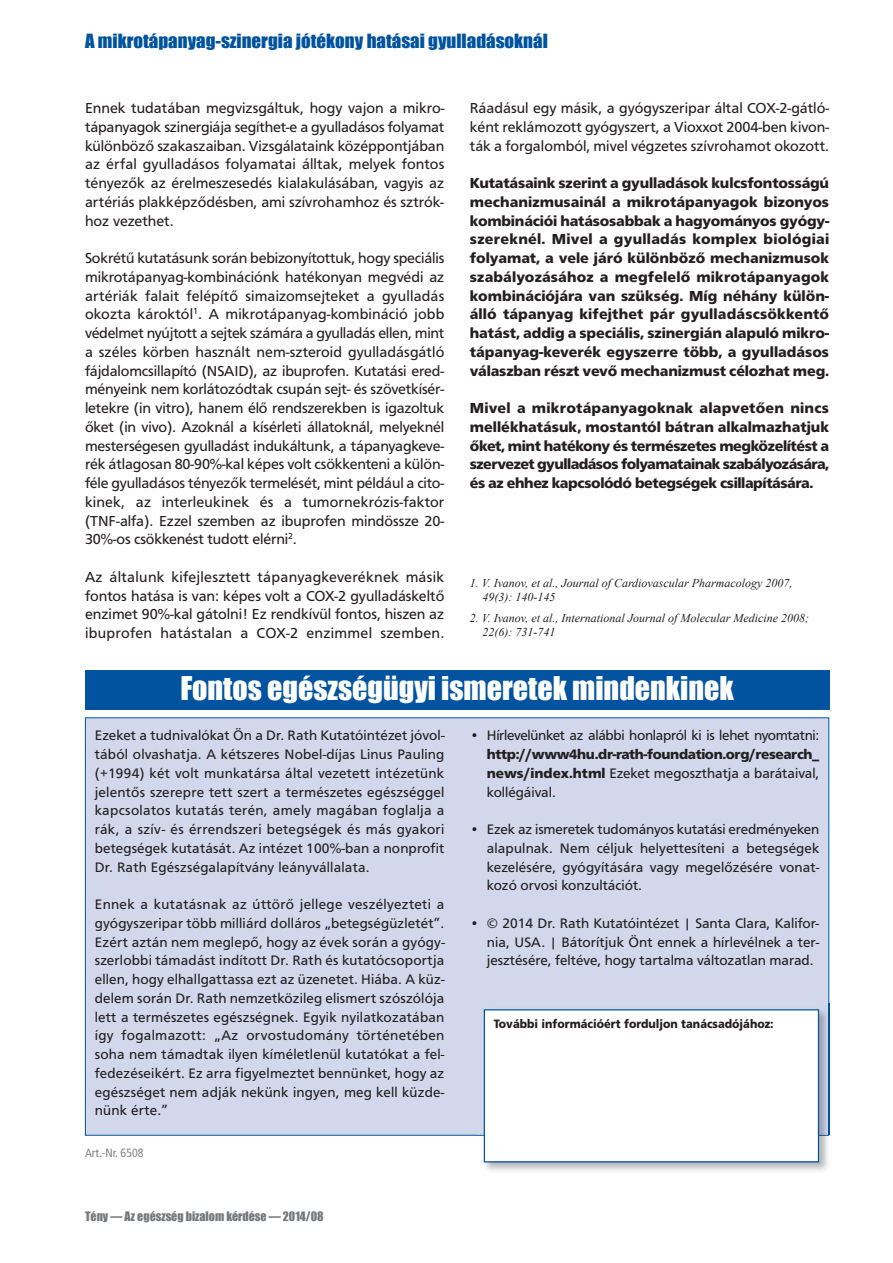
<style>
.page{position:relative;width:893px;height:1263px;background:#fff}
.page>*{position:absolute;margin:0;border:0;box-sizing:border-box;transform-origin:0 0}
.t1{font:30px "Impact";color:#fff}
.t2{font:18px "Impact";color:#0153a0;scale:1.05 1}
.t3{font:15px/18.8px "F015 TCE";color:#231f20;text-align:justify}
.t4{font:700 15px/18.8px "F015 TCE";letter-spacing:-.025em;color:#231f20;text-align:justify}
.t5{font:14.25px/18.8px "F015 TCE";color:#231f20;text-align:justify}
.t6{font:700 14.25px/18.8px "F015 TCE";letter-spacing:-.025em;color:#231f20;text-align:justify}
.t7{font:14.25px "F015 TCE";letter-spacing:-.02em;color:#231f20}
.t8{font:italic 12px/14.4px "Times New Roman";color:#231f20}
.t9{font:900 12px "Frutiger LT";color:#231f20;scale:.92 1}
.t10{font:12px "Impact";color:#76787b}
.t11{font:condensed 12px "Frutiger LT";color:#808285}
.s1{font-weight:400}
</style>
<div class="page">
<div style="left:86px;top:718px;width:742px;height:417px;background:#d2d7eb"></div>
<img style="left:478px;top:1004px;width:352px;height:167px">
<img style="left:478px;top:1135px;width:351px;height:1px">
<img style="left:828px;top:1004px;width:1px;height:131px">
<div style="left:485px;top:1010px;width:333px;height:151px;background:#fff"></div>
<div style="left:484px;top:1009px;width:335px;height:153px;border:1px solid #0153a0"></div>
<div style="left:85px;top:670px;width:744px;height:40px;background:#0153a0"></div>
<p class="t2" style="left:85px;top:30px;width:442px">A mikrotápanyag-szinergia jótékony hatásai gyulladásoknál</p>
<p class="t3" style="left:85px;top:99px;width:361px">Ennek tudatában megvizsgáltuk, hogy vajon a mikro&shy;tápanyagok szinergiája segíthet-e a gyulladásos folyamat különböző szakaszaiban. Vizsgálataink középpontjában az érfal gyulladásos folyamatai álltak, melyek fontos tényezők az érelmeszesedés kialakulásában, vagyis az artériás plakképződésben, ami szívrohamhoz és sztrók&shy;hoz vezethet.</p>
<p class="t3" style="left:85px;top:249px;width:361px">Sokrétű kutatásunk során bebizonyítottuk, hogy speciális mikrotápanyag-kombinációnk hatékonyan megvédi az artériák falait felépítő simaizomsejteket a gyulladás okozta károktól<sup>1</sup>. A mikrotápanyag-kombináció jobb védelmet nyújtott a sejtek számára a gyulladás ellen, mint a széles körben használt nem-szteroid gyulladásgátló fájdalomcsillapító (NSAID), az ibuprofen. Kutatási ered&shy;ményeink nem korlátozódtak csupán sejt- és szövetkísér&shy;letekre (in vitro), hanem élő rendszerekben is igazoltuk őket (in vivo). Azoknál a kísérleti állatoknál, melyeknél mesterségesen gyulladást indukáltunk, a tápanyagkeve&shy;rék átlagosan 80-90%-kal képes volt csökkenteni a külön&shy;féle gyulladásos tényezők termelését, mint például a cito&shy;kinek, az interleukinek és a tumornekrózis-faktor (TNF-alfa). Ezzel szemben az ibuprofen mindössze 20- 30%-os csökkenést tudott elérni<sup>2</sup>.</p>
<p class="t3" style="left:85px;top:567px;width:361px">Az általunk kifejlesztett tápanyagkeveréknek másik fontos hatása is van: képes volt a COX-2 gyulladáskeltő enzimet 90%-kal gátolni! Ez rendkívül fontos, hiszen az ibuprofen hatástalan a COX-2 enzimmel szemben.</p>
<p class="t3" style="left:470px;top:99px;width:361px">Ráadásul egy másik, a gyógyszeripar által COX-2-gátló&shy;ként reklámozott gyógyszert, a Vioxxot 2004-ben kivon&shy;ták a forgalomból, mivel végzetes szívrohamot okozott.</p>
<p class="t4" style="left:470px;top:174px;width:361px">Kutatásaink szerint a gyulladások kulcsfontosságú mechanizmusainál a mikrotápanyagok bizonyos kombinációi hatásosabbak a hagyományos gyógy&shy;szereknél. Mivel a gyulladás komplex biológiai folyamat, a vele járó különböző mechanizmusok szabályozásához a megfelelő mikrotápanyagok kombinációjára van szükség. Míg néhány külön&shy;álló tápanyag kifejthet pár gyulladáscsökkentő hatást, addig a speciális, szinergián alapuló mikro&shy;tápanyag-keverék egyszerre több, a gyulladásos válaszban részt vevő mechanizmust célozhat meg.</p>
<p class="t4" style="left:470px;top:399px;width:361px">Mivel a mikrotápanyagoknak alapvetően nincs mellékhatásuk, mostantól bátran alkalmazhatjuk őket, mint hatékony és természetes megközelítést a szervezet gyulladásos folyamatainak szabályozására, és az ehhez kapcsolódó betegségek csillapítására.</p>
<p class="t8" style="left:483px;top:576px;width:311px;text-indent:-13px">1. V. Ivanov, et al., Journal of Cardiovascular Pharmacology 2007,<br>49(3): 140-145</p>
<p class="t8" style="left:483px;top:611px;width:328px;text-indent:-13px">2. V. Ivanov, et al., International Journal of Molecular Medicine 2008;<br>22(6): 731-741</p>
<h1 class="t1" style="left:180px;top:669px;width:555px">Fontos egészségügyi ismeretek mindenkinek</h1>
<p class="t5" style="left:95px;top:726px;width:351px">Ezeket a tudnivalókat Ön a Dr. Rath Kutatóintézet jóvol&shy;tából olvashatja. A kétszeres Nobel-díjas Linus Pauling (+1994) két volt munkatársa által vezetett intézetünk jelentős szerepre tett szert a természetes egészséggel kapcsolatos kutatás terén, amely magában foglalja a rák, a szív- és érrendszeri betegségek és más gyakori betegségek kutatását. Az intézet 100%-ban a nonprofit Dr. Rath Egészségalapítvány leányvállalata.</p>
<p class="t5" style="left:95px;top:895px;width:352px">Ennek a kutatásnak az úttörő jellege veszélyezteti a gyógyszeripar több milliárd dolláros „betegségüzletét”.<br>Ezért aztán nem meglepő, hogy az évek során a gyógy&shy;szerlobbi támadást indított Dr. Rath és kutatócsoportja ellen, hogy elhallgattassa ezt az üzenetet. Hiába. A küz&shy;delem során Dr. Rath nemzetközileg elismert szószólója lett a természetes egészségnek. Egyik nyilatkozatában így fogalmazott: „Az orvostudomány történetében soha nem támadtak ilyen kíméletlenül kutatókat a fel&shy;fedezéseikért. Ez arra figyelmeztet bennünket, hogy az egészséget nem adják nekünk ingyen, meg kell küzde&shy;nünk érte.”</p>
<p class="t11" style="left:85px;top:1148px;width:60px">Art.-Nr. 6508</p>
<p class="t10" style="left:85px;top:1209px;width:240px">Tény — Az egészség bizalom kérdése — 2014/08</p>
<p class="t7" style="left:470px;top:727px;width:351px">• Hírlevelünket az alábbi honlapról ki is lehet nyomtatni:</p>
<p class="t6" style="left:487px;top:745px;width:334px">http://www4hu.dr-rath-foundation.org/research_ news/index.html <span class="s1">Ezeket megoszthatja a barátaival, kollégáival.</span></p>
<p class="t5" style="left:487px;top:820px;width:334px;text-indent:-17px">• Ezek az ismeretek tudományos kutatási eredményeken alapulnak. Nem céljuk helyettesíteni a betegségek kezelésére, gyógyítására vagy megelőzésére vonat&shy;kozó orvosi konzultációt.</p>
<p class="t5" style="left:487px;top:914px;width:334px;text-indent:-17px">• © 2014 Dr. Rath Kutatóintézet | Santa Clara, Kalifor&shy;nia, USA. | Bátorítjuk Önt ennek a hírlevélnek a ter&shy;jesztésére, feltéve, hogy tartalma változatlan marad.</p>
<p class="t9" style="left:494px;top:1019px;width:306px">További információért forduljon tanácsadójához:</p>
</div>
